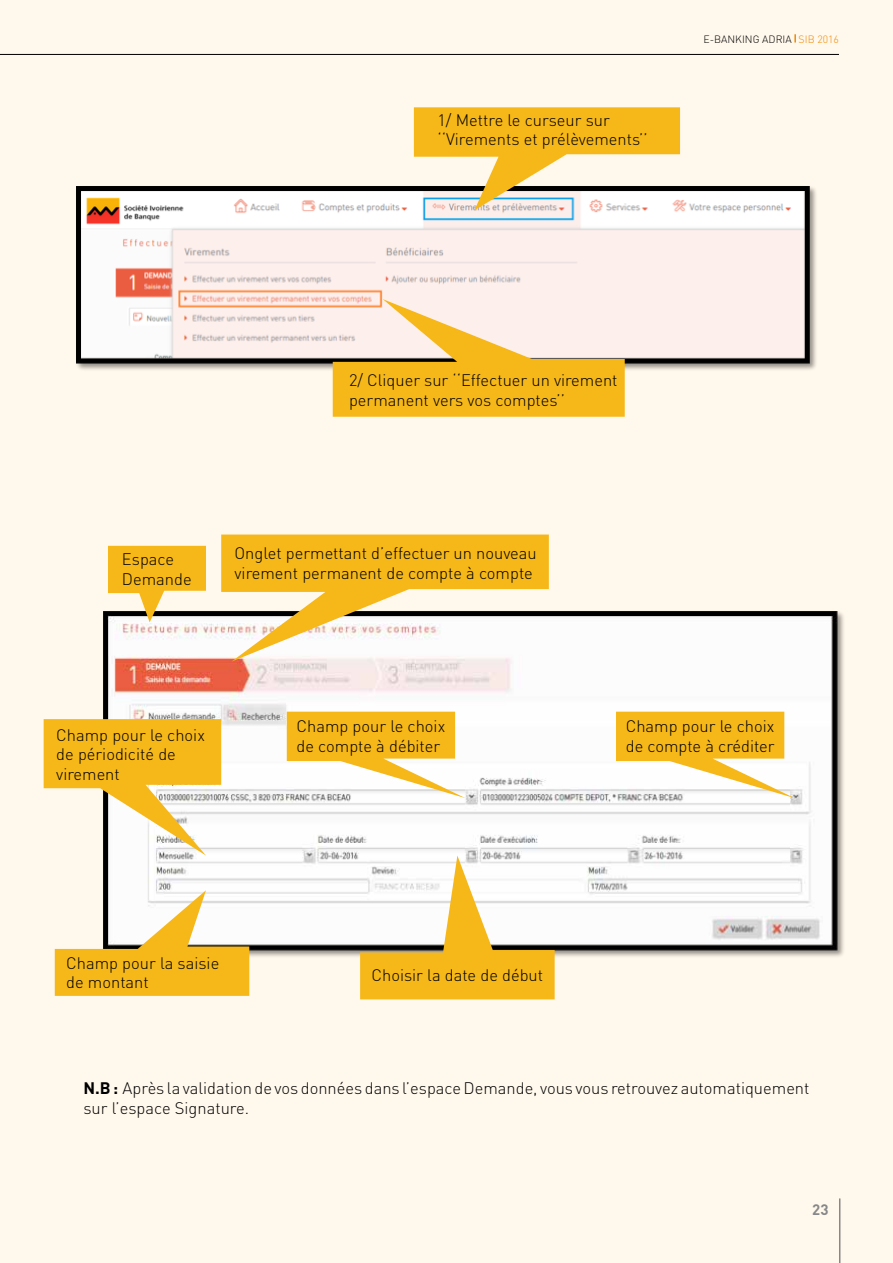
<style>
.page{position:relative;width:893px;height:1263px;background:#fff8ec}
.page>*{position:absolute;margin:0;border:0;box-sizing:border-box;transform-origin:0 0}
.t1{font:300 16.5px/19.5px "DIN";color:#000}
.t2{font:700 15px "DIN";color:#87888a}
.t3{font:300 10.5px "DIN";color:#000}
.s1{color:#f08a03}
.s2{font-weight:700}
</style>
<div class="page">
<svg style="left:794px;top:34px;width:2px;height:9px"></svg>
<hr style="left:0;top:54px;width:839px;height:1px;background:#000">
<hr style="left:839px;top:1198px;width:1px;height:65px;background:#87888a">
<img style="left:76px;top:186px;width:740px;height:189px">
<svg style="left:414px;top:107px;width:266px;height:103px"></svg>
<svg style="left:333px;top:299px;width:292px;height:118px"></svg>
<img style="left:103px;top:611px;width:741px;height:350px">
<svg style="left:108px;top:546px;width:98px;height:76px"></svg>
<svg style="left:221px;top:534px;width:328px;height:128px"></svg>
<svg style="left:287px;top:712px;width:178px;height:86px;background:#f7d275"></svg>
<svg style="left:616px;top:712px;width:179px;height:86px;background:#f6d275"></svg>
<svg style="left:360px;top:855px;width:195px;height:144px"></svg>
<svg style="left:55px;top:890px;width:194px;height:106px"></svg>
<svg style="left:44px;top:719px;width:177px;height:136px"></svg>
<p class="t1" style="left:437px;top:110px;width:212px">1/ Mettre le curseur sur ‘‘Virements et prélèvements’’</p>
<p class="t3" style="left:703px;top:32px;width:137px">E-BANKING ADRIA <span class="s1">SIB 2016</span></p>
<p class="t1" style="left:349px;top:370px;width:270px">2/ Cliquer sur ‘‘Effectuer un virement permanent vers vos comptes’’</p>
<p class="t1" style="left:122px;top:549px;width:71px">Espace<br>Demande</p>
<p class="t1" style="left:235px;top:543px;width:304px">Onglet permettant d’effectuer un nouveau virement permanent de compte à compte</p>
<p class="t1" style="left:56px;top:725px;width:150px">Champ pour le choix de périodicité de virement</p>
<p class="t1" style="left:66px;top:953px;width:155px">Champ pour la saisie de montant</p>
<p class="t1" style="left:297px;top:716px;width:150px">Champ pour le choix de compte à débiter</p>
<p class="t1" style="left:626px;top:716px;width:150px">Champ pour le choix de compte à créditer</p>
<p class="t1" style="left:372px;top:965px;width:173px">Choisir la date de début</p>
<p class="t1" style="left:83px;top:1078px;width:728px"><span class="s2">N.B :</span> Après la validation de vos données dans l’espace Demande, vous vous retrouvez automatiquement sur l’espace Signature.</p>
<p class="t2" style="left:812px;top:1200px;width:18px">23</p>
</div>
